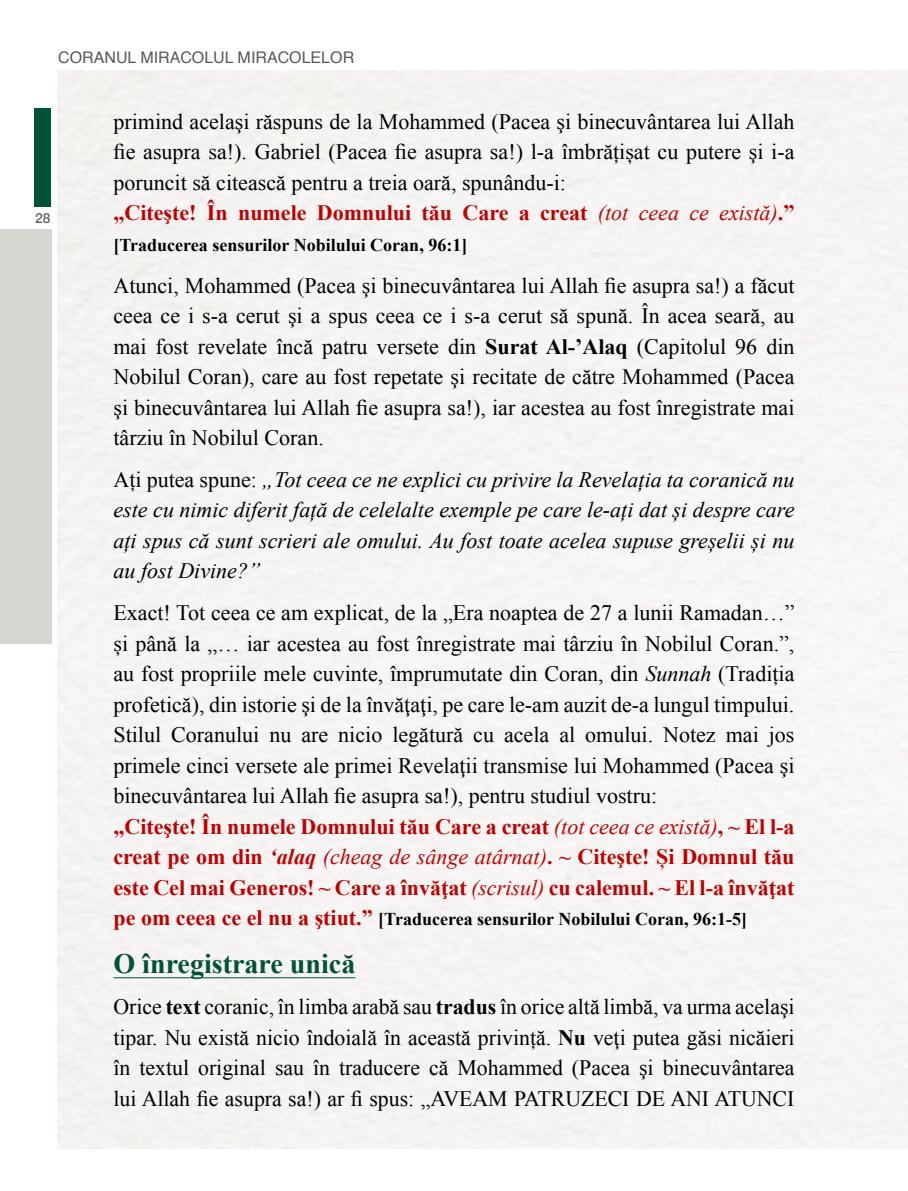
<style>
.page{position:relative;width:908px;height:1191px;background:#fff}
.page>*{position:absolute;margin:0;border:0;box-sizing:border-box;transform-origin:0 0}
.t1{font:700 28px "Times New Roman";color:#005436}
.t2{font:22px/30.4px "Times New Roman";color:#000}
.t3{font:italic 22px/30.4px "Times New Roman";color:#000;text-align:justify}
.t4{font:700 18px "Times New Roman";color:#000}
.t5{font:16px "Helvetica";color:#58595b}
.t6{font:500 13.8px "Helvetica Neue";color:#636466}
.s1{font-weight:700;color:#c00000}
.s2{font-style:italic;color:#c00000}
.s3{font-weight:700}
.s4{font-style:normal}
.s5{font-style:italic}
.s6{font-weight:700;font-style:italic;color:#c00000}
.s7{font-size:22px;color:#c00000}
</style>
<div class="page">
<div style="left:0;top:229px;width:51px;height:414px;background:#d7d5cf"></div>
<div style="left:34px;top:108px;width:17px;height:99px;background:#005436"></div>
<hr style="left:113px;top:977px;width:242px;height:1px;background:#005436">
<p class="t5" style="left:58px;top:45px;width:297px">CORANUL MIRACOLUL MIRACOLELOR</p>
<p class="t6" style="left:35px;top:207px;width:17px">28</p>
<p class="t2" style="left:113px;top:106px;width:682px">primind acelaşi răspuns de la Mohammed (Pacea şi binecuvântarea lui Allah fie asupra sa!). Gabriel (Pacea fie asupra sa!) l-a îmbrățișat cu putere şi i-a poruncit să citească pentru a treia oară, spunându-i:<br><span class="s1">„Citeşte! În numele Domnului tău Care a creat</span> <span class="s2">(tot ceea ce există)</span><span class="s1">.”</span></p>
<p class="t4" style="left:113px;top:232px;width:355px">[Traducerea sensurilor Nobilului Coran, 96:1]</p>
<p class="t2" style="left:113px;top:269px;width:682px;text-align:justify">Atunci, Mohammed (Pacea şi binecuvântarea lui Allah fie asupra sa!) a făcut ceea ce i s-a cerut şi a spus ceea ce i s-a cerut să spună. În acea seară, au mai fost revelate încă patru versete din <span class="s3">Surat Al-’Alaq</span> (Capitolul 96 din Nobilul Coran), care au fost repetate şi recitate de către Mohammed (Pacea şi binecuvântarea lui Allah fie asupra sa!), iar acestea au fost înregistrate mai târziu în Nobilul Coran.</p>
<p class="t3" style="left:113px;top:464px;width:682px"><span class="s4">Ați putea spune:</span> „Tot ceea ce ne explici cu privire la Revelația ta coranică nu este cu nimic diferit față de celelalte exemple pe care le-ați dat şi despre care ați spus că sunt scrieri ale omului. Au fost toate acelea supuse greșelii şi nu au fost Divine?”</p>
<p class="t2" style="left:113px;top:597px;width:682px">Exact! Tot ceea ce am explicat, de la „Era noaptea de 27 a lunii Ramadan…” și până la „… iar acestea au fost înregistrate mai târziu în Nobilul Coran.”, au fost propriile mele cuvinte, împrumutate din Coran, din <span class="s5">Sunnah</span> (Tradiția profetică), din istorie şi de la învăţaţi, pe care le-am auzit de-a lungul timpului.<br>Stilul Coranului nu are nicio legătură cu acela al omului. Notez mai jos primele cinci versete ale primei Revelaţii transmise lui Mohammed (Pacea şi binecuvântarea lui Allah fie asupra sa!), pentru studiul vostru:<br><span class="s1">„Citeşte! În numele Domnului tău Care a creat</span> <span class="s2">(tot ceea ce există)</span><span class="s1">, ~ El l-a creat pe om din</span> <span class="s6">‘alaq</span> <span class="s2">(cheag de sânge atârnat)</span><span class="s1">. ~ Citeşte! Și Domnul tău este Cel mai Generos! ~ Care a învăţat</span> <span class="s2">(scrisul)</span> <span class="s1">cu calemul. ~ El l-a învăţat</span></p>
<p class="t4" style="left:113px;top:906px;width:635px"><span class="s7">pe om ceea ce el nu a ştiut.”</span> [Traducerea sensurilor Nobilului Coran, 96:1-5]</p>
<p class="t1" style="left:113px;top:944px;width:243px">O înregistrare unică</p>
<p class="t2" style="left:113px;top:991px;width:682px;text-align:justify">Orice <span class="s3">text</span> coranic, în limba arabă sau <span class="s3">tradus</span> în orice altă limbă, va urma acelaşi tipar. Nu există nicio îndoială în această privință. <span class="s3">Nu</span> veţi putea găsi nicăieri în textul original sau în traducere că Mohammed (Pacea şi binecuvântarea lui Allah fie asupra sa!) ar fi spus: „AVEAM PATRUZECI DE ANI ATUNCI</p>
</div>
